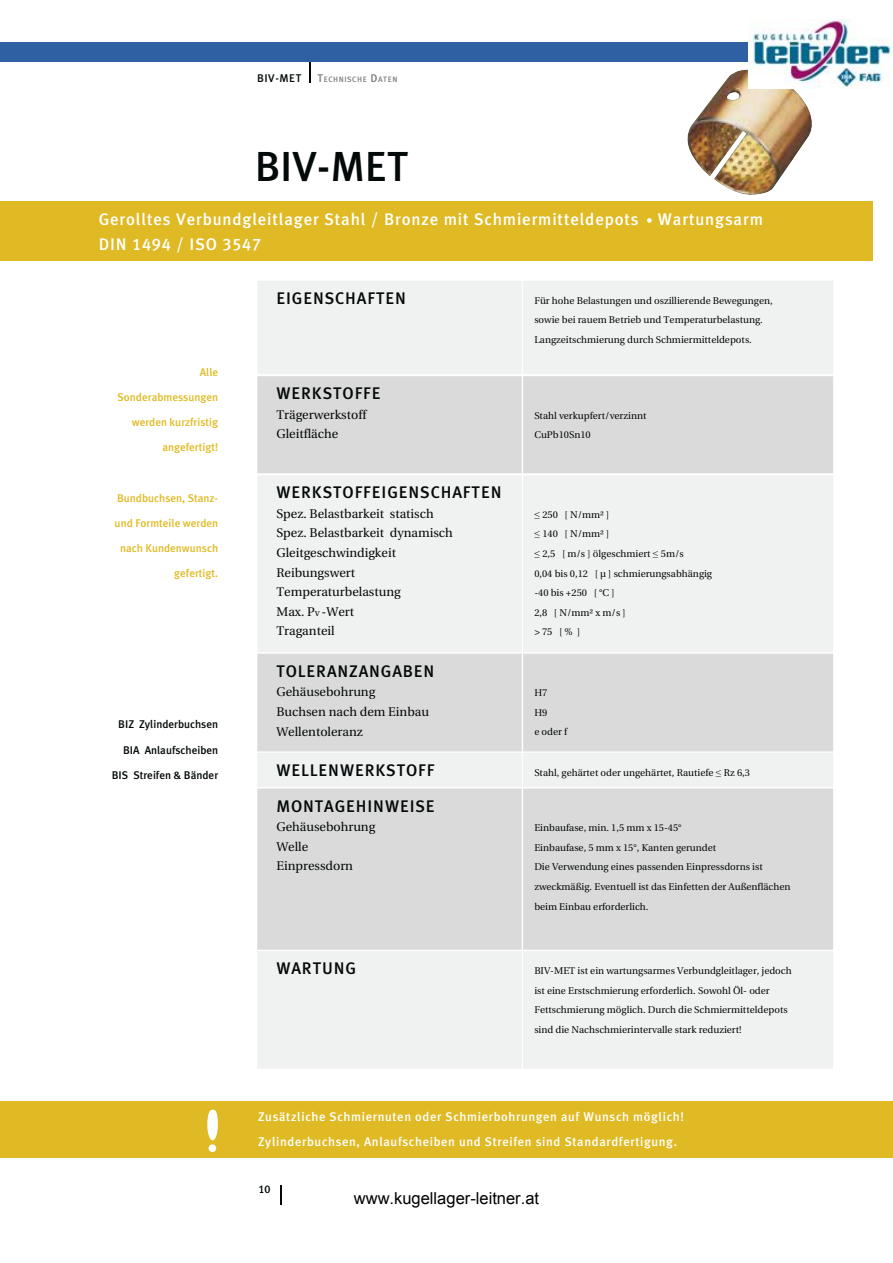
<style>
.page{position:relative;width:893px;height:1263px;background:#fff}
.page>*{position:absolute;margin:0;border:0;box-sizing:border-box;transform-origin:0 0}
.t1{font:42px "T Meta Plus";color:#040909}
.t2{font:16.8px "T Meta Plus";letter-spacing:.05em;color:#040909}
.t3{font:16.8px/25.2px "T Meta Plus";letter-spacing:.05em;color:#fff}
.t4{font:16.5px "Arial";color:#000}
.t5{font:12.6px/19.6px "T Utopia";color:#040909}
.t6{font:12.6px/25.2px "T Meta Plus";letter-spacing:.05em;color:#fff}
.t7{font:11.25px "T Meta Plus";color:#e0ba24}
.t8{font:11.25px "T Meta Plus";color:#040909}
.t9{font:9.75px/19.6px "T Utopia";color:#040909}
.t10{font:7.8px "T Meta Plus";letter-spacing:.07em;color:#7d7d7d}
.s1{font-size:11.25px}
.s2{font-size:9.75px}
.s3{font-family:"Times New Roman"}
</style>
<div class="page">
<div style="left:0;top:42px;width:893px;height:20px;background:#2f60a3"></div>
<svg style="left:280px;top:1185px;width:1px;height:20px"></svg>
<div style="left:257px;top:281px;width:576px;height:788px;background:#f0f1f1"></div>
<svg style="left:257px;top:376px;width:576px;height:574px;fill:#dbdada"></svg>
<hr style="left:522px;top:376px;width:1px;height:98px;background:#fff">
<hr style="left:522px;top:475px;width:1px;height:177px;background:#fff">
<hr style="left:522px;top:753px;width:1px;height:34px;background:#fff">
<hr style="left:522px;top:951px;width:1px;height:119px;background:#fff">
<hr style="left:257px;top:474px;width:576px;height:1px;background:#fff">
<hr style="left:257px;top:475px;width:265px;height:1px;background:#fff">
<hr style="left:522px;top:475px;width:311px;height:1px;background:#fff">
<hr style="left:522px;top:279px;width:1px;height:96px;background:#fff">
<hr style="left:257px;top:375px;width:265px;height:1px;background:#fff">
<hr style="left:522px;top:375px;width:311px;height:1px;background:#fff">
<hr style="left:256px;top:652px;width:267px;height:2px;background:#fff">
<hr style="left:523px;top:652px;width:311px;height:2px;background:#fff">
<hr style="left:522px;top:654px;width:1px;height:97px;background:#fff">
<hr style="left:256px;top:751px;width:267px;height:2px;background:#fff">
<hr style="left:523px;top:751px;width:311px;height:2px;background:#fff">
<hr style="left:256px;top:787px;width:267px;height:1px;background:#fff">
<hr style="left:523px;top:787px;width:311px;height:1px;background:#fff">
<hr style="left:522px;top:788px;width:1px;height:162px;background:#fff">
<hr style="left:256px;top:950px;width:267px;height:1px;background:#fff">
<hr style="left:523px;top:950px;width:311px;height:1px;background:#fff">
<div style="left:0;top:201px;width:873px;height:59px;background:#e0ba24"></div>
<div style="left:0;top:1101px;width:893px;height:57px;background:#e0ba24"></div>
<div style="left:208px;top:1144px;width:8px;height:8px;background:#fff;border-radius:50%"></div>
<div style="left:207px;top:1110px;width:11px;height:30px;background:#fff;border-radius:50%"></div>
<svg style="left:647px;top:218px;width:5px;height:5px"></svg>
<svg style="left:310px;top:62px;width:1px;height:20px"></svg>
<img style="left:687px;top:69px;width:126px;height:126px">
<img style="left:749px;top:20px;width:144px;height:68px">
<p class="t8" style="left:257px;top:74px;width:46px">BIV-MET</p>
<p class="t10" style="left:317px;top:76px;width:82px"><span class="s1">T</span>ECHNISCHE <span class="s1">D</span>ATEN</p>
<h1 class="t1" style="left:255px;top:150px;width:155px">BIV-MET</h1>
<h2 class="t3" style="left:99px;top:208px;width:666px">Gerolltes Verbundgleitlager Stahl / Bronze mit Schmiermitteldepots Wartungsarm<br>DIN 1494 / ISO 3547</h2>
<p class="t7" style="left:200px;top:367px;width:20px">Alle</p>
<p class="t7" style="left:118px;top:393px;width:102px">Sonderabmessungen</p>
<p class="t7" style="left:132px;top:418px;width:88px">werden kurzfristig</p>
<p class="t7" style="left:162px;top:443px;width:57px">angefertigt!</p>
<p class="t7" style="left:117px;top:493px;width:103px">Bundbuchsen, Stanz-</p>
<p class="t7" style="left:115px;top:519px;width:105px">und Formteile werden</p>
<p class="t7" style="left:120px;top:544px;width:100px">nach Kundenwunsch</p>
<p class="t7" style="left:174px;top:569px;width:45px">gefertigt.</p>
<p class="t8" style="left:118px;top:720px;width:101px">BIZ Zylinderbuchsen</p>
<p class="t8" style="left:123px;top:745px;width:97px">BIA Anlaufscheiben</p>
<p class="t8" style="left:112px;top:770px;width:108px">BIS Streifen &amp; Bänder</p>
<h2 class="t2" style="left:276px;top:291px;width:131px">EIGENSCHAFTEN</h2>
<p class="t9" style="left:534px;top:292px;width:240px">Für hohe Belastungen und oszillierende Bewegungen, sowie bei rauem Betrieb und Temperaturbelastung.<br>Langzeitschmierung durch Schmiermitteldepots.</p>
<h2 class="t2" style="left:276px;top:387px;width:106px">WERKSTOFFE</h2>
<p class="t5" style="left:276px;top:406px;width:92px">Trägerwerkstoff<br>Gleitfläche</p>
<p class="t9" style="left:534px;top:406px;width:114px">Stahl verkupfert/verzinnt<br>CuPb10Sn10</p>
<h2 class="t2" style="left:276px;top:486px;width:227px">WERKSTOFFEIGENSCHAFTEN</h2>
<p class="t5" style="left:276px;top:505px;width:178px">Spez. Belastbarkeit statisch<br>Spez. Belastbarkeit dynamisch<br>Gleitgeschwindigkeit<br>Reibungswert<br>Temperaturbelastung<br>Max. P<span class="s2">v</span> -Wert<br>Traganteil</p>
<p class="t9" style="left:534px;top:506px;width:179px"><span class="s3">≤</span> 250 [ N/mm² ]<br><span class="s3">≤</span> 140 [ N/mm² ]<br><span class="s3">≤</span> 2,5 [ m/s ] ölgeschmiert <span class="s3">≤</span> 5m/s<br>0,04 bis 0,12 [ μ ] schmierungsabhängig -40 bis +250 [ °C ]<br>2,8 [ N/mm² x m/s ]<br>&gt; 75 [ % ]</p>
<h2 class="t2" style="left:276px;top:664px;width:160px">TOLERANZANGABEN</h2>
<p class="t5" style="left:276px;top:683px;width:154px">Gehäusebohrung<br>Buchsen nach dem Einbau<br>Wellentoleranz</p>
<p class="t9" style="left:534px;top:684px;width:34px">H7<br>H9<br>e oder f</p>
<h2 class="t2" style="left:276px;top:764px;width:160px">WELLENWERKSTOFF</h2>
<p class="t9" style="left:534px;top:764px;width:217px">Stahl, gehärtet oder ungehärtet, Rautiefe <span class="s3">≤</span> Rz 6,3</p>
<h2 class="t2" style="left:276px;top:799px;width:160px">MONTAGEHINWEISE</h2>
<p class="t5" style="left:276px;top:818px;width:100px">Gehäusebohrung<br>Welle<br>Einpressdorn</p>
<p class="t9" style="left:534px;top:819px;width:258px">Einbaufase, min. 1,5 mm x 15-45°<br>Einbaufase, 5 mm x 15°, Kanten gerundet<br>Die Verwendung eines passenden Einpressdorns ist zweckmäßig. Eventuell ist das Einfetten der Außenflächen beim Einbau erforderlich.</p>
<h2 class="t2" style="left:276px;top:962px;width:81px">WARTUNG</h2>
<p class="t9" style="left:534px;top:962px;width:259px">BIV-MET ist ein wartungsarmes Verbundgleitlager, jedoch ist eine Erstschmierung erforderlich. Sowohl Öl- oder Fettschmierung möglich. Durch die Schmiermitteldepots sind die Nachschmierintervalle stark reduziert!</p>
<p class="t6" style="left:258px;top:1105px;width:427px">Zusätzliche Schmiernuten oder Schmierbohrungen auf Wunsch möglich!<br>Zylinderbuchsen, Anlaufscheiben und Streifen sind Standardfertigung.</p>
<p class="t8" style="left:258px;top:1184px;width:14px">10</p>
<h3 class="t4" style="left:354px;top:1187px;width:187px">www.kugellager-leitner.at</h3>
</div>
